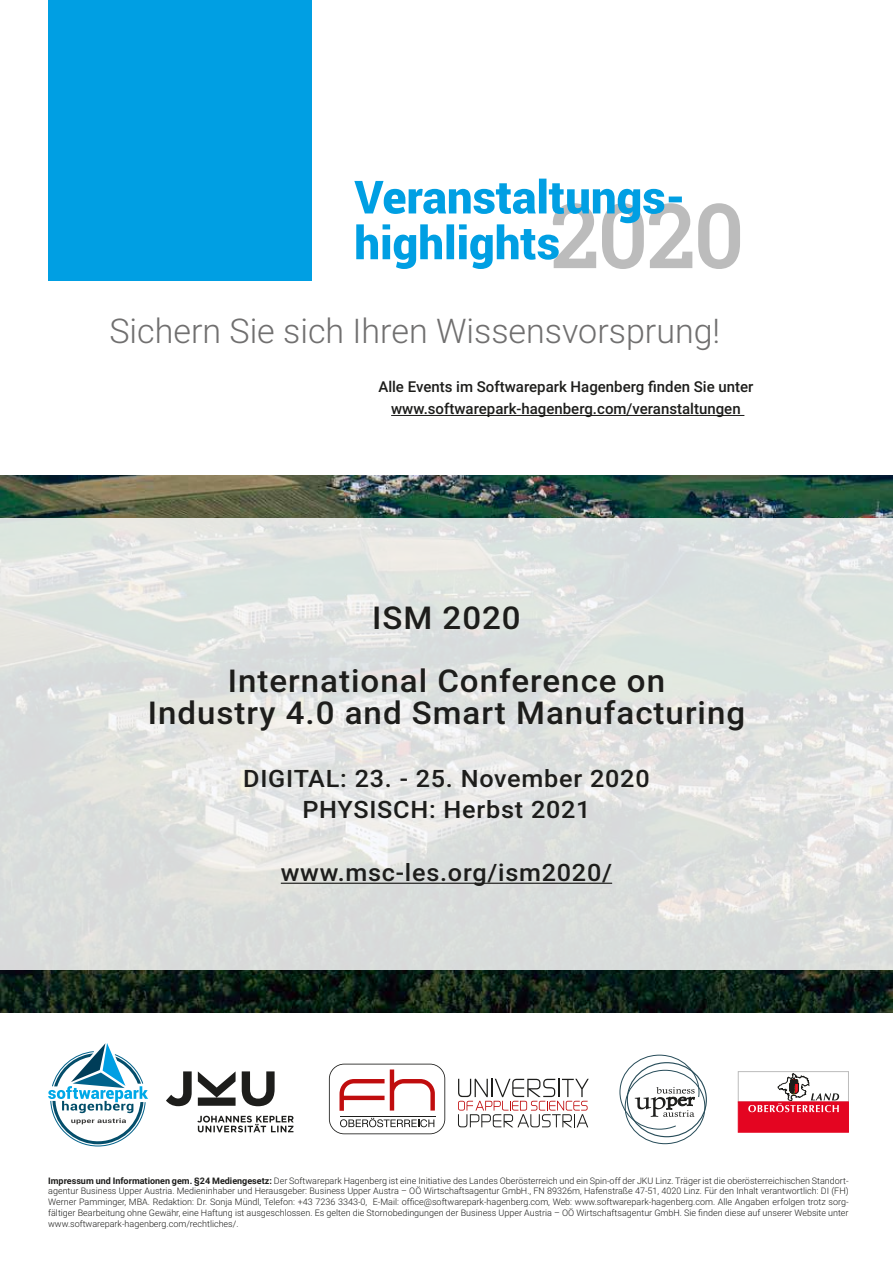
<style>
.page{position:relative;width:893px;height:1263px;background:#fff}
.page>*{position:absolute;margin:0;border:0;box-sizing:border-box;transform-origin:0 0}
.t1{font:300 34.05px "Roboto";color:#706f6f}
.t2{font:500 31.5px/63px "Roboto";letter-spacing:.03em;color:#1d1d1b;text-align:center;scale:1.05 1}
.t3{font:500 24px/31.5px "Roboto";letter-spacing:.03em;color:#1d1d1b;text-align:center;scale:1.05 1}
.t4{font:500 15px/22.5px "Roboto";color:#1d1d1b;text-align:center}
.t5{font:300 9px/10.8px "Roboto";color:#1d1d1b;text-align:justify}
.s1{font-weight:700}
</style>
<div class="page">
<div style="left:48px;top:0;width:264px;height:281px;background:#009fe3"></div>
<svg style="left:354px;top:179px;width:386px;height:90px"></svg>
<img style="left:0;top:475px;width:893px;height:537px">
<svg style="left:0;top:518px;width:893px;height:451px;fill:#dde2df"></svg>
<hr style="left:281px;top:883px;width:331px;height:1px;background:#1d1d1b">
<svg style="left:625px;top:1070px;width:80px;height:74px"></svg>
<svg style="left:619px;top:1054px;width:82px;height:77px"></svg>
<div style="left:738px;top:1071px;width:111px;height:31px;background:#fff;border:1px solid #bcbcbc"></div>
<div style="left:738px;top:1102px;width:111px;height:30px;background:#e40521"></div>
<svg style="left:748px;top:1073px;width:91px;height:39px"></svg>
<svg style="left:166px;top:1071px;width:128px;height:61px"></svg>
<svg style="left:329px;top:1064px;width:116px;height:70px"></svg>
<hr style="left:340px;top:1116px;width:95px;height:1px;background:#1d1d1b">
<svg style="left:458px;top:1078px;width:131px;height:49px"></svg>
<svg style="left:48px;top:1043px;width:100px;height:103px"></svg>
<hr style="left:391px;top:415px;width:353px;height:1px;background:#1d1d1b">
<h1 class="t1" style="left:109px;top:307px;width:612px">Sichern Sie sich Ihren Wissensvorsprung!</h1>
<h3 class="t4" style="left:378px;top:375px;width:377px">Alle Events im Softwarepark Hagenberg finden Sie unter www.softwarepark-hagenberg.com/veranstaltungen</h3>
<h2 class="t2" style="left:228px;top:586px;width:418px">ISM 2020<br>International Conference on</h2>
<h2 class="t2" style="left:148px;top:680px;width:570px">Industry 4.0 and Smart Manufacturing</h2>
<h3 class="t3" style="left:243px;top:762px;width:389px">DIGITAL: 23. - 25. November 2020<br>PHYSISCH: Herbst 2021</h3>
<h3 class="t3" style="left:281px;top:856px;width:317px">www.msc-les.org/ism2020/</h3>
<p class="t5" style="left:48px;top:1175px;width:802px"><span class="s1">Impressum und Informationen gem. §24 Mediengesetz:</span> Der Softwarepark Hagenberg ist eine Initiative des Landes Oberösterreich und ein Spin-off der JKU Linz. Träger ist die oberösterreichischen Standort&shy;agentur Business Upper Austria. Medieninhaber und Herausgeber: Business Upper Austra – OÖ Wirtschaftsagentur GmbH., FN 89326m, Hafenstraße 47-51, 4020 Linz. Für den Inhalt verantwortlich: DI (FH)<br>Werner Pamminger, MBA. Redaktion: Dr. Sonja Mündl, Telefon: +43 7236 3343-0, E-Mail: office@softwarepark-hagenberg.com, Web: www.softwarepark-hagenberg.com. Alle Angaben erfolgen trotz sorg&shy;fältiger Bearbeitung ohne Gewähr, eine Haftung ist ausgeschlossen. Es gelten die Stornobedingungen der Business Upper Austria – OÖ Wirtschaftsagentur GmbH. Sie finden diese auf unserer Website unter www. softwarepark-hagenberg.com/rechtliches/.</p>
</div>
